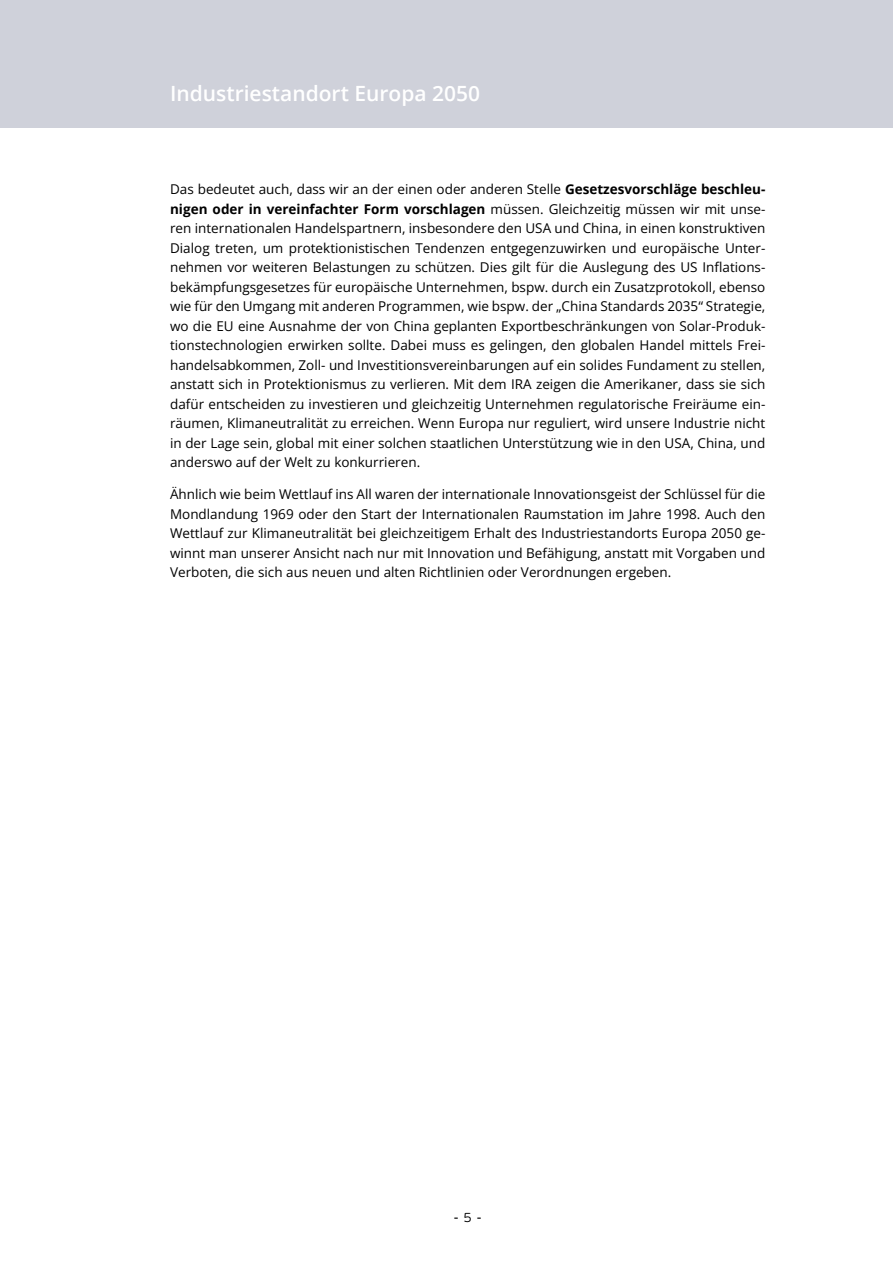
<style>
.page{position:relative;width:893px;height:1263px;background:#fff}
.page>*{position:absolute;margin:0;border:0;box-sizing:border-box;transform-origin:0 0}
.t1{font:600 21px "Open Sans";color:#fff}
.t2{font:13.5px/19.5px "Open Sans";color:#000;text-align:justify}
.t3{font:300 13.5px "PF Beau Sans Pro";color:#000}
.s1{font-weight:700}
</style>
<div class="page">
<div style="left:0;top:0;width:893px;height:128px;background:#cfd1da"></div>
<p class="t1" style="left:170px;top:79px;width:311px">Industriestandort Europa 2050</p>
<p class="t2" style="left:170px;top:179px;width:597px">Das bedeutet auch, dass wir an der einen oder anderen Stelle <span class="s1">Gesetzesvorschläge beschleu&shy;nigen oder in vereinfachter Form vorschlagen</span> müssen. Gleichzeitig müssen wir mit unse&shy;ren internationalen Handelspartnern, insbesondere den USA und China, in einen konstruktiven Dialog treten, um protektionistischen Tendenzen entgegenzuwirken und europäische Unter&shy;nehmen vor weiteren Belastungen zu schützen. Dies gilt für die Auslegung des US Inflations&shy;bekämpfungsgesetzes für europäische Unternehmen, bspw. durch ein Zusatzprotokoll, ebenso wie für den Umgang mit anderen Programmen, wie bspw. der „China Standards 2035“ Strategie, wo die EU eine Ausnahme der von China geplanten Exportbeschränkungen von Solar-Produk&shy;tionstechnologien erwirken sollte. Dabei muss es gelingen, den globalen Handel mittels Frei&shy;handelsabkommen, Zoll- und Investitionsvereinbarungen auf ein solides Fundament zu stellen, anstatt sich in Protektionismus zu verlieren. Mit dem IRA zeigen die Amerikaner, dass sie sich dafür entscheiden zu investieren und gleichzeitig Unternehmen regulatorische Freiräume ein&shy;räumen, Klimaneutralität zu erreichen. Wenn Europa nur reguliert, wird unsere Industrie nicht in der Lage sein, global mit einer solchen staatlichen Unterstützung wie in den USA, China, und anderswo auf der Welt zu konkurrieren.</p>
<p class="t2" style="left:170px;top:484px;width:597px">Ähnlich wie beim Wettlauf ins All waren der internationale Innovationsgeist der Schlüssel für die Mondlandung 1969 oder den Start der Internationalen Raumstation im Jahre 1998. Auch den Wettlauf zur Klimaneutralität bei gleichzeitigem Erhalt des Industriestandorts Europa 2050 ge&shy;winnt man unserer Ansicht nach nur mit Innovation und Befähigung, anstatt mit Vorgaben und Verboten, die sich aus neuen und alten Richtlinien oder Verordnungen ergeben.</p>
<p class="t3" style="left:454px;top:1210px;width:29px">- 5 -</p>
</div>
